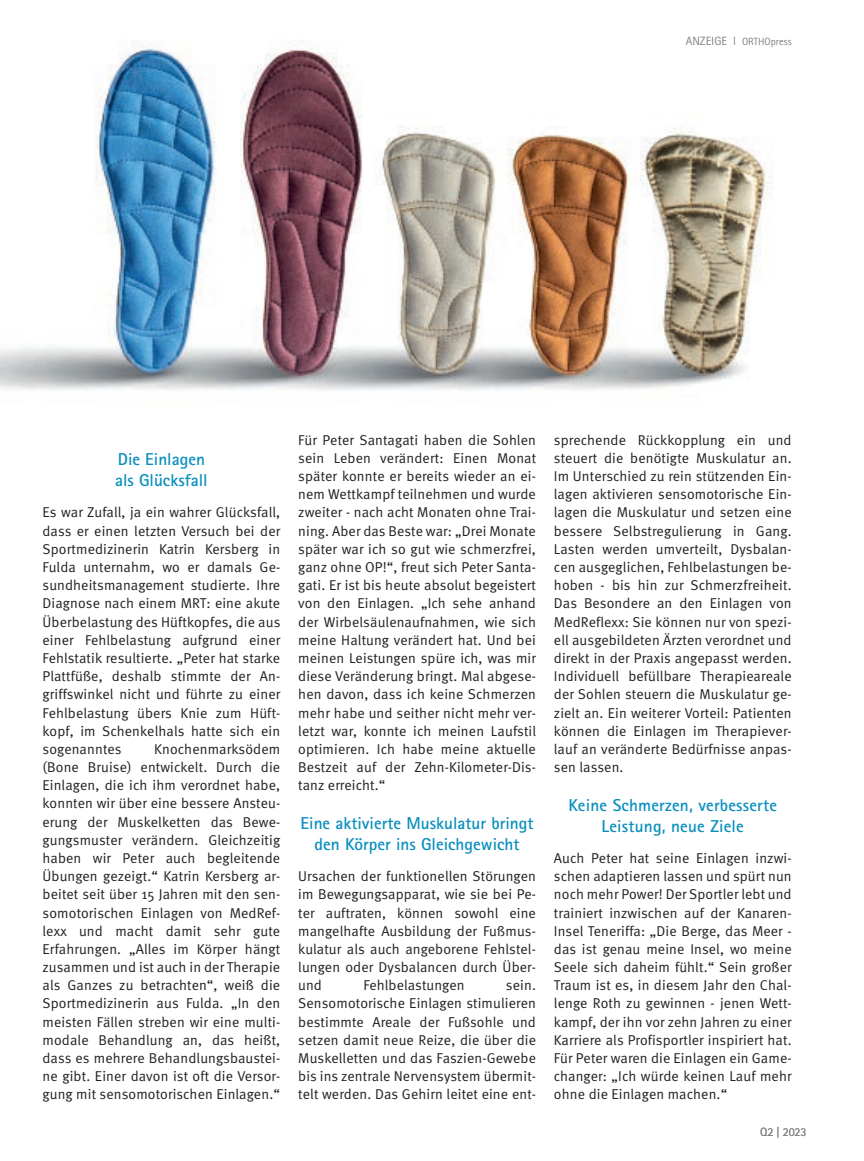
<style>
.page{position:relative;width:864px;height:1161px;background:#fff}
.page>*{position:absolute;margin:0;border:0;box-sizing:border-box;transform-origin:0 0}
._04__Zwischenübersch{font:700 17.25px/20.7px "Rotis Sans Serif";color:#0a8fbe;text-align:center}
._05__Fließtext{font:14.25px/18.1px "Meta Normal";letter-spacing:.01em;color:#231f20;text-align:justify}
.t1{font:12px "Rotis Sans Serif";color:#808285}
.t2{font:10.5px "Rotis Sans Serif";color:#808285}
.s1{font-size:12px}
</style>
<div class="page">
<img style="left:0;top:41px;width:773px;height:350px">
<p class="t2" style="left:685px;top:35px;width:107px"><span class="s1">ANZEIGE l</span> ORTHOpress</p>
<p class="_04__Zwischenübersch" style="left:115px;top:449px;width:94px;text-align:left">Die Einlagen als Glücksfall</p>
<p class="_05__Fließtext" style="left:43px;top:503px;width:239px">Es war Zufall, ja ein wahrer Glücksfall, dass er einen letzten Versuch bei der Sportmedizinerin Katrin Kersberg in Fulda unternahm, wo er damals Ge&shy;sundheitsmanagement studierte. Ihre Diagnose nach einem MRT: eine akute Überbelastung des Hüftkopfes, die aus einer Fehlbelastung aufgrund einer Fehlstatik resultierte. „Peter hat starke Plattfüße, deshalb stimmte der An&shy;griffswinkel nicht und führte zu einer Fehlbelastung übers Knie zum Hüft&shy;kopf, im Schenkelhals hatte sich ein sogenanntes</p>
<p class="_05__Fließtext" style="left:43px;top:740px;width:239px;text-indent:112px">Knochenmarksödem (Bone Bruise) entwickelt. Durch die Einlagen, die ich ihm verordnet habe, konnten wir über eine bessere Ansteu&shy;erung der Muskelketten das Bewe&shy;gungsmuster verändern. Gleichzeitig haben wir Peter auch begleitende Übungen gezeigt.“ Katrin Kersberg ar&shy;beitet seit über 15 Jahren mit den sen&shy;somotorischen Einlagen von MedRef&shy;lexx und macht damit sehr gute Erfahrungen. „Alles im Körper hängt zusammen und ist auch in der Therapie als Ganzes zu betrachten“, weiß die Sportmedizinerin aus Fulda. „In den meisten Fällen streben wir eine multi&shy;modale Behandlung an, das heißt, dass es mehrere Behandlungsbaustei&shy;ne gibt. Einer davon ist oft die Versor&shy;gung mit sensomotorischen Einlagen.“</p>
<p class="_05__Fließtext" style="left:298px;top:430px;width:239px">Für Peter Santagati haben die Sohlen sein Leben verändert: Einen Monat später konnte er bereits wieder an ei&shy;nem Wettkampf teilnehmen und wurde zweiter - nach acht Monaten ohne Trai&shy;ning. Aber das Beste war: „Drei Monate später war ich so gut wie schmerzfrei, ganz ohne OP!“, freut sich Peter Santa&shy;gati. Er ist bis heute absolut begeistert von den Einlagen. „Ich sehe anhand der Wirbelsäulenaufnahmen, wie sich meine Haltung verändert hat. Und bei meinen Leistungen spüre ich, was mir diese Veränderung bringt. Mal abgese&shy;hen davon, dass ich keine Schmerzen mehr habe und seither nicht mehr ver&shy;letzt war, konnte ich meinen Laufstil optimieren. Ich habe meine aktuelle Bestzeit auf der Zehn-Kilometer-Dis&shy;tanz erreicht.“</p>
<p class="_04__Zwischenübersch" style="left:300px;top:812px;width:234px">Eine aktivierte Muskulatur bringt den Körper ins Gleichgewicht</p>
<p class="_05__Fließtext" style="left:298px;top:867px;width:239px">Ursachen der funktionellen Störungen im Bewegungsapparat, wie sie bei Pe&shy;ter auftraten, können sowohl eine mangelhafte Ausbildung der Fußmus&shy;kulatur als auch angeborene Fehlstel&shy;lungen oder Dysbalancen durch Über&shy;und</p>
<p class="_05__Fließtext" style="left:363px;top:976px;width:103px">Fehlbelastungen</p>
<p class="_05__Fließtext" style="left:298px;top:976px;width:239px;text-indent:207px">sein.<br>Sensomotorische Einlagen stimulieren bestimmte Areale der Fußsohle und setzen damit neue Reize, die über die Muskelletten und das Faszien-Gewebe bis ins zentrale Nervensystem übermit&shy;telt werden. Das Gehirn leitet eine ent-</p>
<p class="_05__Fließtext" style="left:553px;top:430px;width:239px">sprechende Rückkopplung ein und steuert die benötigte Muskulatur an.<br>Im Unterschied zu rein stützenden Ein&shy;lagen aktivieren sensomotorische Ein&shy;lagen die Muskulatur und setzen eine bessere Selbstregulierung in Gang.<br>Lasten werden umverteilt, Dysbalan&shy;cen ausgeglichen, Fehlbelastungen be&shy;hoben - bis hin zur Schmerzfreiheit.<br>Das Besondere an den Einlagen von MedReflexx: Sie können nur von spezi&shy;ell ausgebildeten Ärzten verordnet und direkt in der Praxis angepasst werden.<br>Individuell befüllbare Therapieareale der Sohlen steuern die Muskulatur ge&shy;zielt an. Ein weiterer Vorteil: Patienten können die Einlagen im Therapiever&shy;lauf an veränderte Bedürfnisse anpas&shy;sen lassen.</p>
<p class="_04__Zwischenübersch" style="left:568px;top:794px;width:210px">Keine Schmerzen, verbesserte<br>Leistung, neue Ziele</p>
<p class="_05__Fließtext" style="left:553px;top:849px;width:239px">Auch Peter hat seine Einlagen inzwi&shy;schen adaptieren lassen und spürt nun noch mehr Power! Der Sportler lebt und trainiert inzwischen auf der Kanaren-Insel Teneriffa: „Die Berge, das Meer - das ist genau meine Insel, wo meine Seele sich daheim fühlt.“ Sein großer Traum ist es, in diesem Jahr den Chal&shy;lenge Roth zu gewinnen - jenen Wett&shy;kampf, der ihn vor zehn Jahren zu einer Karriere als Profisportler inspiriert hat.<br>Für Peter waren die Einlagen ein Game&shy;changer: „Ich würde keinen Lauf mehr ohne die Einlagen machen.“</p>
<p class="t1" style="left:759px;top:1124px;width:48px">Q2 | 2023</p>
</div>
